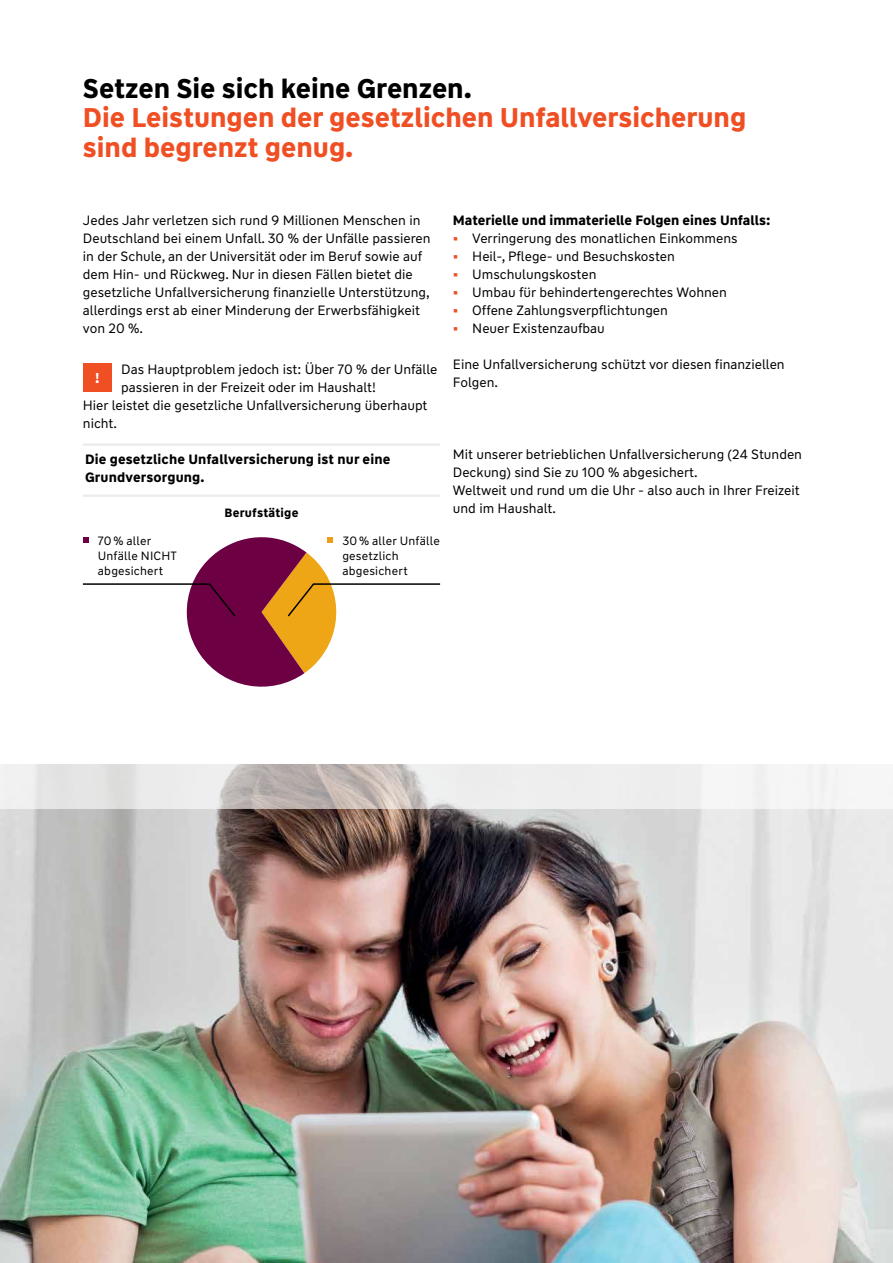
<style>
.page{position:relative;width:893px;height:1263px;background:#fff}
.page>*{position:absolute;margin:0;border:0;box-sizing:border-box;transform-origin:0 0}
.t1{font:700 27px/29.7px "WW Type";color:#f04e23}
.t2{font:700 27px "WW Type";color:#000}
.t3{font:700 14.25px "WW Type";color:#fff}
.t4{font:13.5px/18px "WW Type";color:#000}
.t5{font:700 13.5px/18px "WW Type";letter-spacing:.005em;color:#000}
.t6{font:12px/15px "WW Type";letter-spacing:.015em;color:#000}
.t7{font:700 12px "WW Type";letter-spacing:.02em;color:#000}
.s1{font-weight:700;color:#f04e23}
</style>
<div class="page">
<div style="left:83px;top:363px;width:29px;height:29px;background:#f04e23"></div>
<hr style="left:83px;top:443px;width:357px;height:3px;background:#ebebec">
<hr style="left:83px;top:495px;width:357px;height:2px;background:#ebebec">
<svg style="left:82px;top:537px;width:359px;height:150px"></svg>
<img style="left:0;top:808px;width:893px;height:455px">
<svg style="left:0;top:764px;width:839px;height:44px;fill:#ededed"></svg>
<h1 class="t2" style="left:83px;top:70px;width:390px">Setzen Sie sich keine Grenzen.</h1>
<h1 class="t1" style="left:83px;top:103px;width:665px">Die Leistungen der gesetzlichen Unfallversicherung sind begrenzt genug.</h1>
<p class="t4" style="left:83px;top:211px;width:349px">Jedes Jahr verletzen sich rund 9 Millionen Menschen in Deutschland bei einem Unfall. 30 % der Unfälle passieren in der Schule, an der Universität oder im Beruf sowie auf dem Hin- und Rückweg. Nur in diesen Fällen bietet die gesetzliche Unfallversicherung finanzielle Unterstützung, allerdings erst ab einer Minderung der Erwerbsfähigkeit von 20 %.</p>
<p class="t3" style="left:95px;top:368px;width:6px">!</p>
<p class="t4" style="left:121px;top:360px;width:318px">Das Hauptproblem jedoch ist: Über 70 % der Unfälle</p>
<p class="t4" style="left:121px;top:378px;width:256px">passieren in der Freizeit oder im Haushalt!</p>
<p class="t4" style="left:83px;top:396px;width:346px">Hier leistet die gesetzliche Unfallversicherung überhaupt</p>
<p class="t4" style="left:83px;top:414px;width:36px">nicht.</p>
<p class="t5" style="left:85px;top:450px;width:307px">Die gesetzliche Unfallversicherung ist nur eine<br>Grundversorgung.</p>
<p class="t6" style="left:98px;top:533px;width:72px">70 % aller<br>Unfälle ni cht abgesichert</p>
<p class="t7" style="left:225px;top:505px;width:75px">Berufstätige</p>
<p class="t6" style="left:342px;top:533px;width:99px">30 % aller Unfälle gesetzlich abgesichert</p>
<p class="t5" style="left:453px;top:211px;width:319px">Materielle und immaterielle Folgen eines Unfalls:</p>
<p class="t4" style="left:453px;top:229px;width:286px"><span class="s1">•</span> Verringerung des monatlichen Einkommens</p>
<p class="t4" style="left:453px;top:247px;width:224px"><span class="s1">•</span> Heil-, Pflege- und Besuchskosten</p>
<p class="t4" style="left:453px;top:265px;width:145px"><span class="s1">•</span> Umschulungskosten</p>
<p class="t4" style="left:453px;top:283px;width:276px"><span class="s1">•</span> Umbau für behindertengerechtes Wohnen</p>
<p class="t4" style="left:453px;top:301px;width:217px"><span class="s1">•</span> Offene Zahlungsverpflichtungen</p>
<p class="t4" style="left:453px;top:319px;width:153px"><span class="s1">•</span> Neuer Existenzaufbau</p>
<p class="t4" style="left:453px;top:355px;width:333px">Eine Unfallversicherung schützt vor diesen finanziellen<br>Folgen.</p>
<p class="t4" style="left:453px;top:445px;width:351px">Mit unserer betrieblichen Unfallversicherung (24 Stunden Deckung) sind Sie zu 100 % abgesichert.<br>Weltweit und rund um die Uhr - also auch in Ihrer Freizeit und im Haushalt.</p>
</div>
